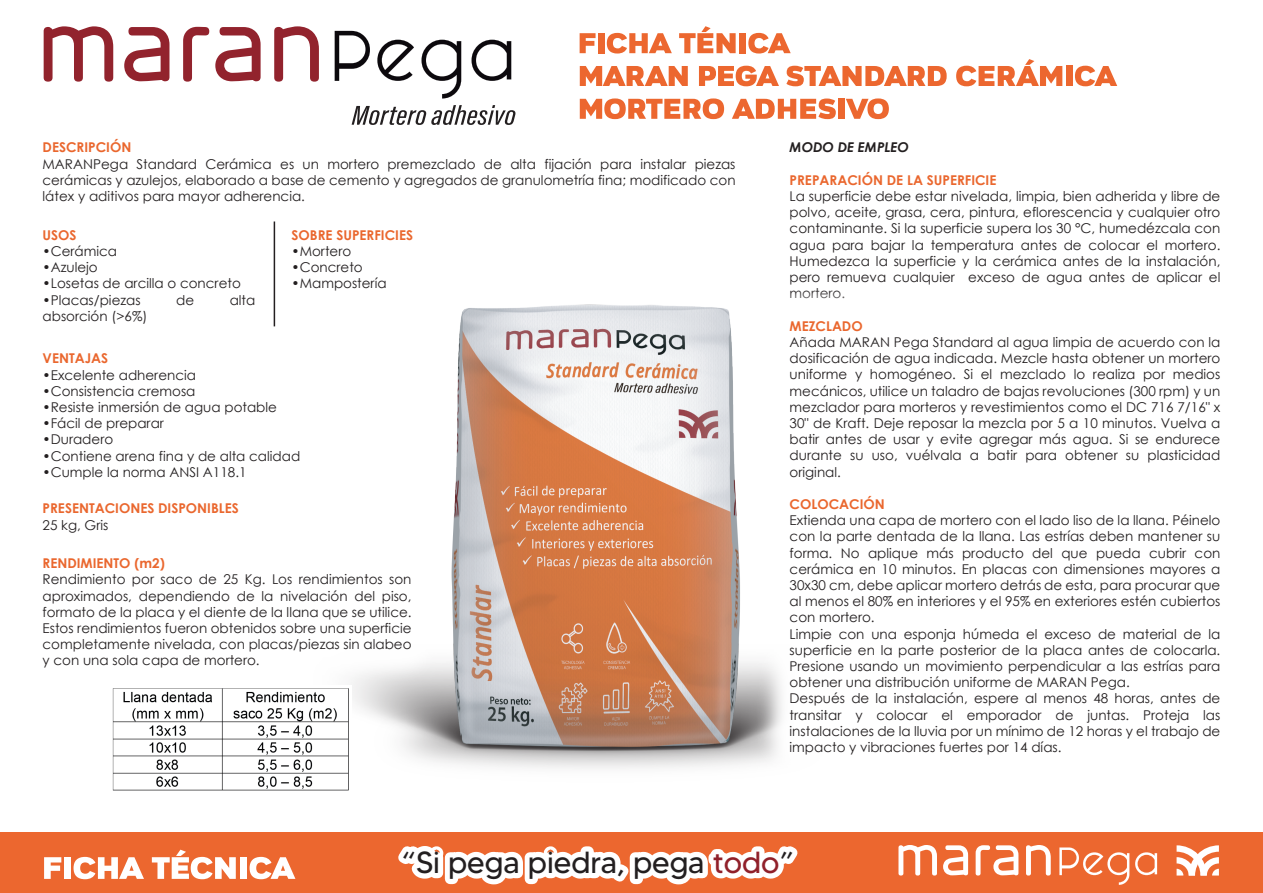
<style>
.page{position:relative;width:1263px;height:893px;background:#fff}
.page>*{position:absolute;margin:0;border:0;box-sizing:border-box;transform-origin:0 0}
.t1{font:30.45px "MADETOMMY";color:#231f20}
.t2{font:13.5px/16.2px "Century Gothic";color:#231f20;text-align:justify}
.t3{font:700 13.5px "Century Gothic";color:#ea672e}
.t4{font:italic 700 13.5px "Century Gothic";color:#231f20}
.s1{color:#90202a}
</style>
<div class="page">
<svg style="left:335px;top:31px;width:35px;height:50px"></svg>
<svg style="left:377px;top:40px;width:37px;height:41px"></svg>
<svg style="left:421px;top:40px;width:40px;height:59px"></svg>
<svg style="left:471px;top:40px;width:40px;height:41px"></svg>
<svg style="left:44px;top:26px;width:275px;height:56px"></svg>
<svg style="left:352px;top:105px;width:164px;height:20px"></svg>
<img style="left:276px;top:304px;width:474px;height:529px">
<img style="left:750px;top:662px;width:509px;height:171px">
<img style="left:767px;top:662px;width:479px;height:171px">
<img style="left:276px;top:517px;width:173px;height:191px">
<img style="left:276px;top:534px;width:162px;height:174px">
<img style="left:112px;top:686px;width:239px;height:107px">
<hr style="left:274px;top:221px;width:1px;height:105px;background:#231f20">
<div style="left:0;top:833px;width:1263px;height:60px;background:#ec672f"></div>
<svg style="left:44px;top:857px;width:17px;height:22px"></svg>
<div style="left:64px;top:857px;width:7px;height:22px;background:#fff"></div>
<svg style="left:74px;top:857px;width:70px;height:22px"></svg>
<svg style="left:152px;top:850px;width:84px;height:29px"></svg>
<div style="left:240px;top:857px;width:7px;height:22px;background:#fff"></div>
<svg style="left:250px;top:857px;width:45px;height:22px"></svg>
<svg style="left:389px;top:832px;width:418px;height:53px"></svg>
<svg style="left:1059px;top:847px;width:70px;height:38px"></svg>
<svg style="left:1135px;top:852px;width:22px;height:23px"></svg>
<svg style="left:898px;top:845px;width:153px;height:30px"></svg>
<svg style="left:1176px;top:845px;width:43px;height:30px"></svg>
<svg style="left:580px;top:33px;width:15px;height:20px"></svg>
<div style="left:598px;top:33px;width:6px;height:20px;background:#ec672f"></div>
<svg style="left:607px;top:33px;width:65px;height:21px"></svg>
<svg style="left:679px;top:26px;width:57px;height:27px"></svg>
<div style="left:739px;top:33px;width:7px;height:20px;background:#ec672f"></div>
<svg style="left:748px;top:33px;width:43px;height:21px"></svg>
<svg style="left:580px;top:66px;width:108px;height:20px"></svg>
<svg style="left:699px;top:66px;width:80px;height:20px"></svg>
<svg style="left:786px;top:66px;width:161px;height:20px"></svg>
<svg style="left:956px;top:59px;width:106px;height:27px"></svg>
<div style="left:1066px;top:66px;width:6px;height:20px;background:#ec672f"></div>
<svg style="left:1075px;top:66px;width:42px;height:20px"></svg>
<svg style="left:580px;top:98px;width:144px;height:21px"></svg>
<svg style="left:732px;top:99px;width:104px;height:20px"></svg>
<div style="left:838px;top:99px;width:6px;height:20px;background:#ec672f"></div>
<svg style="left:846px;top:98px;width:43px;height:21px"></svg>
<p class="t3" style="left:43px;top:137px;width:90px">DESCRIPCIÓN</p>
<p class="t2" style="left:43px;top:155px;width:694px">MARANPega Standard Cerámica es un mortero premezclado de alta fijación para instalar piezas cerámicas y azulejos, elaborado a base de cemento y agregados de granulometría fina; modificado con látex y aditivos para mayor adherencia.</p>
<p class="t3" style="left:43px;top:225px;width:36px">USOS</p>
<p class="t2" style="left:43px;top:243px;width:76px">•Cerámica</p>
<p class="t2" style="left:43px;top:259px;width:57px">•Azulejo</p>
<p class="t2" style="left:43px;top:275px;width:200px">•Losetas de arcilla o concreto</p>
<p class="t2" style="left:43px;top:291px;width:100px">•Placas/piezas</p>
<p class="t2" style="left:176px;top:291px;width:20px">de</p>
<p class="t2" style="left:230px;top:291px;width:27px">alta</p>
<p class="t2" style="left:43px;top:308px;width:106px">absorción (&gt;6%)</p>
<p class="t3" style="left:291px;top:225px;width:123px">SOBRE SUPERFICIES</p>
<p class="t2" style="left:291px;top:243px;width:61px">•Mortero</p>
<p class="t2" style="left:291px;top:259px;width:73px">•Concreto</p>
<p class="t2" style="left:291px;top:275px;width:97px">•Mampostería</p>
<p class="t3" style="left:43px;top:348px;width:67px">VENTAJAS</p>
<p class="t2" style="left:43px;top:366px;width:155px">•Excelente adherencia</p>
<p class="t2" style="left:43px;top:383px;width:154px">•Consistencia cremosa</p>
<p class="t2" style="left:43px;top:399px;width:236px">•Resiste inmersión de agua potable</p>
<p class="t2" style="left:43px;top:415px;width:123px">•Fácil de preparar</p>
<p class="t2" style="left:43px;top:431px;width:72px">•Duradero</p>
<p class="t2" style="left:43px;top:447px;width:259px">•Contiene arena fina y de alta calidad</p>
<p class="t2" style="left:43px;top:464px;width:206px">•Cumple la norma ANSI A118.1</p>
<p class="t3" style="left:43px;top:498px;width:198px">PRESENTACIONES DISPONIBLES</p>
<p class="t2" style="left:43px;top:516px;width:67px">25 kg, Gris</p>
<p class="t3" style="left:43px;top:553px;width:124px">RENDIMIENTO (m2)</p>
<p class="t2" style="left:43px;top:571px;width:370px">Rendimiento por saco de 25 Kg. Los rendimientos son aproximados, dependiendo de la nivelación del piso, formato de la placa y el diente de la llana que se utilice.<br>Estos rendimientos fueron obtenidos sobre una superficie completamente nivelada, con placas/piezas sin alabeo y con una sola capa de mortero.</p>
<p class="t4" style="left:789px;top:137px;width:121px">MODO DE EMPLEO</p>
<p class="t3" style="left:789px;top:170px;width:208px">PREPARACIÓN DE LA SUPERFICIE</p>
<p class="t2" style="left:789px;top:188px;width:432px">La superficie debe estar nivelada, limpia, bien adherida y libre de polvo, aceite, grasa, cera, pintura, eflorescencia y cualquier otro contaminante. Si la superficie supera los 30 °C, humedézcala con agua para bajar la temperatura antes de colocar el mortero.<br>Humedezca la superficie y la cerámica antes de la instalación, pero remueva cualquier exceso de agua antes de aplicar el mortero.</p>
<p class="t3" style="left:790px;top:316px;width:75px">MEZCLADO</p>
<p class="t2" style="left:790px;top:334px;width:432px">Añada MARAN Pega Standard al agua limpia de acuerdo con la dosificación de agua indicada. Mezcle hasta obtener un mortero uniforme y homogéneo. Si el mezclado lo realiza por medios mecánicos, utilice un taladro de bajas revoluciones (300 rpm) y un mezclador para morteros y revestimientos como el DC 716 7/16" x 30" de Kraft. Deje reposar la mezcla por 5 a 10 minutos. Vuelva a batir antes de usar y evite agregar más agua. Si se endurece durante su uso, vuélvala a batir para obtener su plasticidad original.</p>
<p class="t3" style="left:790px;top:494px;width:97px">COLOCACIÓN</p>
<p class="t2" style="left:790px;top:512px;width:432px;text-align:left">Extienda una capa de mortero con el lado liso de la llana. Péinelo con la parte dentada de la llana. Las estrías deben mantener su forma. No aplique más producto del que pueda cubrir con cerámica en 10 minutos. En placas con dimensiones mayores a 30x30 cm, debe aplicar mortero detrás de esta, para procurar que al menos el 80% en interiores y el 95% en exteriores estén cubiertos con mortero.<br>Limpie con una esponja húmeda el exceso de material de la superficie en la parte posterior de la placa antes de colocarla.<br>Presione usando un movimiento perpendicular a las estrías para obtener una distribución uniforme de MARAN Pega.<br>Después de la instalación, espere al menos 48 horas, antes de transitar y colocar el emporador de juntas. Proteja las instalaciones de la lluvia por un mínimo de 12 horas y el trabajo de impacto y vibraciones fuertes por 14 días.</p>
<h1 class="t1" style="left:402px;top:843px;width:393px">“Si pega piedra, pega <span class="s1">todo</span>”</h1>
</div>
